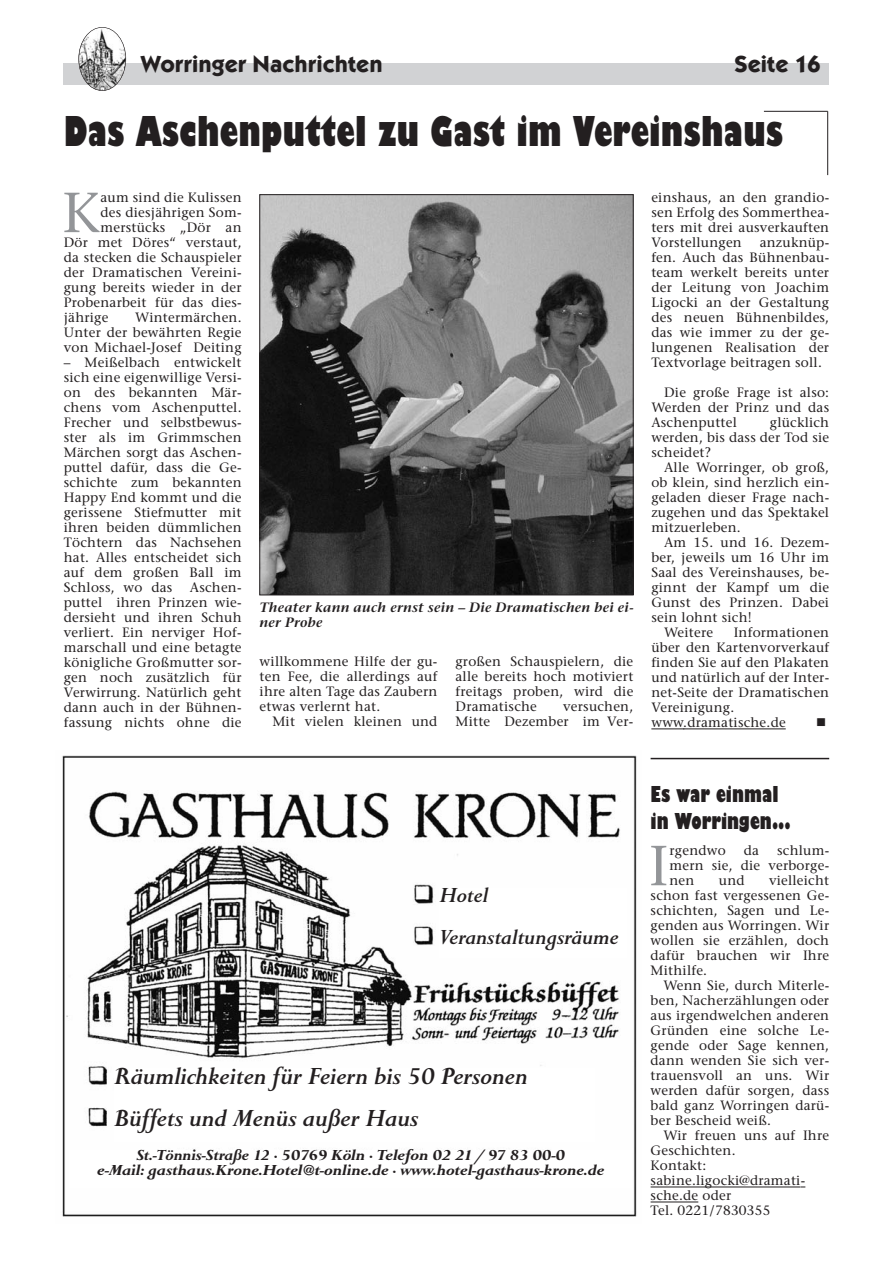
<style>
.page{position:relative;width:893px;height:1263px;background:#fff}
.page>*{position:absolute;margin:0;border:0;box-sizing:border-box;transform-origin:0 0}
.t1{font:56.25px "Stone Serif";color:#939598}
.t2{font:800 condensed 45px "Giltus T";color:#231f20}
.t3{font:italic 500 24px/42px "Pertus T";color:#231f20}
.t4{font:700 24px "Kabel Itc T";color:#231f20}
.t5{font:800 condensed 24px/27px "Giltus T";color:#231f20}
.t6{font:italic 500 21px/42px "Pertus T";color:#231f20}
.t7{font:italic 700 15px/15px "Pertus T";color:#231f20;text-align:center}
.t8{font:13.5px/15px "Stone Serif";letter-spacing:.015em;color:#231f20;text-align:justify}
.t9{font:italic 600 13.5px/15px "Stone Serif";letter-spacing:.02em;color:#231f20}
.t10{font:13.5px "Wingdings";color:#231f20}
</style>
<div class="page">
<div style="left:64px;top:64px;width:765px;height:21px;background:#d1d2d4"></div>
<img style="left:79px;top:27px;width:47px;height:64px;border-radius:50%">
<div style="left:78px;top:27px;width:48px;height:64px;border:1px solid #231f20;border-radius:50%"></div>
<img style="left:62px;top:755px;width:575px;height:462px">
<div style="left:114px;top:1068px;width:481px;height:73px;background:#fff"></div>
<div style="left:439px;top:888px;width:188px;height:69px;background:#fff"></div>
<div style="left:70px;top:1150px;width:562px;height:38px;background:#fff"></div>
<hr style="left:764px;top:111px;width:64px;height:1px;background:#231f20">
<hr style="left:827px;top:111px;width:1px;height:64px;background:#231f20">
<hr style="left:651px;top:728px;width:33px;height:1px;background:#231f20">
<hr style="left:683px;top:728px;width:103px;height:1px;background:#231f20">
<img style="left:261px;top:196px;width:371px;height:397px">
<div style="left:259px;top:194px;width:375px;height:401px;border:1px solid #231f20"></div>
<hr style="left:651px;top:1186px;width:149px;height:1px;background:#231f20">
<hr style="left:651px;top:1201px;width:47px;height:1px;background:#231f20">
<hr style="left:651px;top:758px;width:178px;height:1px;background:#231f20">
<h3 class="t4" style="left:140px;top:49px;width:244px">Worringer Nachrichten</h3>
<h3 class="t4" style="left:734px;top:49px;width:88px">Seite 16</h3>
<h2 class="t2" style="left:64px;top:104px;width:721px">Das Aschenputtel zu Gast im Vereinshaus</h2>
<h1 class="t1" style="left:62px;top:191px;width:39px">K</h1>
<p class="t8" style="left:101px;top:191px;width:143px">aum sind die Kulissen</p>
<p class="t8" style="left:101px;top:206px;width:143px">des diesjährigen Som-</p>
<p class="t8" style="left:101px;top:221px;width:143px">merstücks „Dör an</p>
<p class="t8" style="left:64px;top:236px;width:179px">Dör met Döres“ verstaut,</p>
<p class="t8" style="left:64px;top:251px;width:179px">da stecken die Schauspieler</p>
<p class="t8" style="left:64px;top:266px;width:179px">der Dramatischen Vereini-</p>
<p class="t8" style="left:64px;top:281px;width:179px">gung bereits wieder in der</p>
<p class="t8" style="left:64px;top:296px;width:179px">Probenarbeit für das dies-</p>
<p class="t8" style="left:64px;top:311px;width:46px">jährige</p>
<p class="t8" style="left:64px;top:311px;width:179px;text-indent:72px">Wintermärchen.<br>Unter der bewährten Regie von Michael-Josef Deiting</p>
<p class="t8" style="left:64px;top:356px;width:179px">– Meißelbach entwickelt sich eine eigenwillige Versi&shy;on des bekannten Mär&shy;chens vom Aschenputtel.<br>Frecher und selbstbewus&shy;ster als im Grimmschen Märchen sorgt das Aschen&shy;puttel dafür, dass die Ge&shy;schichte zum bekannten Happy End kommt und die gerissene Stiefmutter mit ihren beiden dümmlichen Töchtern das Nachsehen hat. Alles entscheidet sich auf dem großen Ball im Schloss, wo das</p>
<p class="t8" style="left:64px;top:581px;width:179px;text-indent:126px">Aschen&shy;puttel ihren Prinzen wie&shy;dersieht und ihren Schuh verliert. Ein nerviger Hof&shy;marschall und eine betagte königliche Großmutter sor&shy;gen noch zusätzlich für Verwirrung. Natürlich geht dann auch in der Bühnen&shy;fassung nichts ohne die</p>
<p class="t9" style="left:259px;top:601px;width:376px">Theater kann auch ernst sein – Die Dramatischen bei ei&shy;ner Probe</p>
<p class="t8" style="left:260px;top:655px;width:179px">willkommene Hilfe der gu&shy;ten Fee, die allerdings auf ihre alten Tage das Zaubern etwas verlernt hat.</p>
<p class="t8" style="left:272px;top:715px;width:167px">Mit vielen kleinen und</p>
<p class="t8" style="left:455px;top:655px;width:179px">großen Schauspielern, die alle bereits hoch motiviert freitags proben, wird die Dramatische</p>
<p class="t8" style="left:455px;top:700px;width:179px;text-align:right">versuchen,<br>Mitte Dezember im Ver-</p>
<p class="t8" style="left:651px;top:191px;width:179px">einshaus, an den grandio&shy;sen Erfolg des Sommerthea&shy;ters mit drei ausverkauften Vorstellungen</p>
<p class="t8" style="left:651px;top:236px;width:179px;text-indent:108px">anzuknüp&shy;fen. Auch das Bühnenbau&shy;team werkelt bereits unter der Leitung von Joachim Ligocki an der Gestaltung des neuen Bühnenbildes, das wie immer zu der ge&shy;lungenen Realisation der Textvorlage beitragen soll.</p>
<p class="t8" style="left:651px;top:386px;width:179px;text-indent:13px">Die große Frage ist also:<br>Werden der Prinz und das Aschenputtel</p>
<p class="t8" style="left:651px;top:416px;width:179px;text-indent:118px">glücklich werden, bis dass der Tod sie scheidet?</p>
<p class="t8" style="left:651px;top:461px;width:179px;text-indent:13px">Alle Worringer, ob groß, ob klein, sind herzlich ein&shy;geladen dieser Frage nach&shy;zugehen und das Spektakel mitzuerleben.</p>
<p class="t8" style="left:664px;top:536px;width:167px">Am 15. und 16. Dezem-</p>
<p class="t8" style="left:651px;top:551px;width:179px">ber, jeweils um 16 Uhr im</p>
<p class="t8" style="left:651px;top:566px;width:179px">Saal des Vereinshauses, be-</p>
<p class="t8" style="left:651px;top:581px;width:179px">ginnt der Kampf um die</p>
<p class="t8" style="left:651px;top:596px;width:179px">Gunst des Prinzen. Dabei</p>
<p class="t8" style="left:651px;top:611px;width:102px">sein lohnt sich!</p>
<p class="t8" style="left:664px;top:626px;width:51px">Weitere</p>
<p class="t8" style="left:651px;top:626px;width:179px;text-align:left;text-indent:82px">Informationen über den Kartenvorverkauf finden Sie auf den Plakaten und natürlich auf der Inter&shy;net-Seite der Dramatischen<br>Vereinigung. www.dramatische.de</p>
<p class="t10" style="left:816px;top:715px;width:12px">■</p>
<h3 class="t6" style="left:439px;top:873px;width:181px">Hotel<br>Veranstaltungsräume</h3>
<h3 class="t3" style="left:114px;top:1055px;width:415px">Räumlichkeiten für Feiern bis 50 Personen<br>Büffets und Menüs außer Haus</h3>
<p class="t7" style="left:97px;top:1148px;width:509px">St.-Tönnis-Straße 12 · 50769 Köln · Telefon 02 21 / 97 83 00-0<br>e-Mail: gasthaus.Krone.Hotel@t-online.de · www.hotel-gasthaus-krone.de</p>
<h3 class="t5" style="left:651px;top:780px;width:142px">Es war einmal in Worringen...</h3>
<h1 class="t1" style="left:649px;top:844px;width:21px">I</h1>
<p class="t8" style="left:669px;top:844px;width:58px">rgendwo</p>
<p class="t8" style="left:744px;top:844px;width:17px">da</p>
<p class="t8" style="left:669px;top:844px;width:161px;text-indent:108px">schlum&shy;mern sie, die verborge&shy;nen</p>
<p class="t8" style="left:651px;top:874px;width:180px;text-indent:118px">vielleicht schon fast vergessenen Ge&shy;schichten, Sagen und Le&shy;genden aus Worringen. Wir wollen sie erzählen, doch dafür brauchen wir Ihre Mithilfe.</p>
<p class="t8" style="left:651px;top:979px;width:180px;text-indent:13px">Wenn Sie, durch Miterle&shy;ben, Nacherzählungen oder aus irgendwelchen anderen Gründen eine solche Le&shy;gende oder Sage kennen, dann wenden Sie sich ver&shy;trauensvoll an uns. Wir werden dafür sorgen, dass bald ganz Worringen darü&shy;ber Bescheid weiß.</p>
<p class="t8" style="left:651px;top:1129px;width:180px;text-align:left;text-indent:13px">Wir freuen uns auf Ihre<br>Geschichten.<br>Kontakt: sabine.ligocki@dramati&shy;sche.de oder<br>Tel. 0221/7830355</p>
<p class="t8" style="left:719px;top:874px;width:27px">und</p>
</div>
